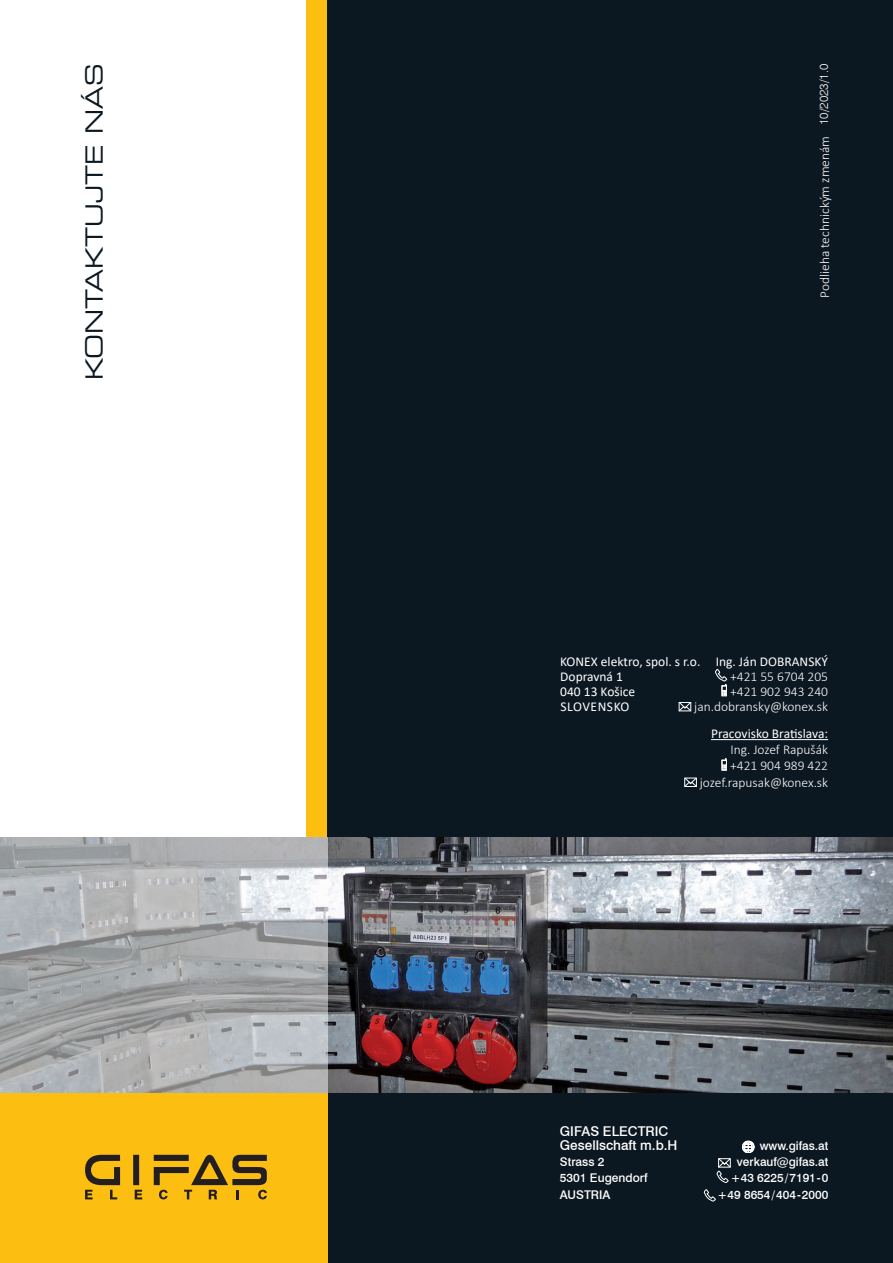
<style>
.page{position:relative;width:893px;height:1263px;background:#fff}
.page>*{position:absolute;margin:0;border:0;box-sizing:border-box;transform-origin:0 0}
.t1{font:expanded 23.55px "Square 721 BT";color:#0b1721}
.t2{font:300 13.5px/15px "Calibri";color:#fff;text-align:right}
.t3{font:13.5px/15px "Calibri";color:#fff}
.t4{font:500 13.5px/13.5px "Swiss 721 BT";color:#fff}
.t5{font:500 12px/16.2px "Swiss 721 BT";color:#fff}
.s1{font-family:"Swiss 721 BT";font-size:12px}
</style>
<div class="page">
<div style="left:306px;top:0;width:21px;height:1263px;background:#fdbe12"></div>
<div style="left:327px;top:0;width:566px;height:1263px;background:#0b1721"></div>
<div style="left:0;top:1083px;width:327px;height:180px;background:#fdbe12"></div>
<div style="left:133px;top:1155px;width:6px;height:30px;background:#231f20"></div>
<svg style="left:85px;top:1155px;width:35px;height:44px"></svg>
<svg style="left:135px;top:1190px;width:7px;height:9px"></svg>
<svg style="left:154px;top:1155px;width:113px;height:44px"></svg>
<svg style="left:742px;top:1141px;width:12px;height:12px"></svg>
<svg style="left:717px;top:1158px;width:14px;height:25px"></svg>
<svg style="left:704px;top:1189px;width:12px;height:12px"></svg>
<img style="left:327px;top:838px;width:566px;height:255px">
<svg style="left:0;top:838px;width:327px;height:255px"></svg>
<hr style="left:711px;top:739px;width:117px;height:1px;background:#fff">
<div style="left:722px;top:685px;width:5px;height:11px;border:1px solid #fff"></div>
<svg style="left:715px;top:669px;width:12px;height:26px"></svg>
<svg style="left:681px;top:704px;width:8px;height:5px"></svg>
<div style="left:679px;top:702px;width:12px;height:9px;border:1px solid #fff"></div>
<div style="left:722px;top:760px;width:5px;height:10px;border:1px solid #fff"></div>
<svg style="left:722px;top:758px;width:4px;height:12px"></svg>
<svg style="left:686px;top:780px;width:9px;height:5px"></svg>
<div style="left:684px;top:778px;width:13px;height:9px;border:1px solid #fff"></div>
<h1 class="t1" style="left:80px;top:380px;width:318px;rotate:-90deg">KONTAKTUJTE NÁS</h1>
<p class="t2" style="left:817px;top:298px;width:235px;rotate:-90deg">Podlieha technickým zmenám <span class="s1">10/2023/1.0</span></p>
<p class="t3" style="left:560px;top:654px;width:142px">KONEX elektro, spol. s r.o.<br>Dopravná 1<br>040 13 Košice<br>SLOVENSKO</p>
<p class="t3" style="left:716px;top:654px;width:114px">Ing. Ján DOBRANSKÝ</p>
<p class="t2" style="left:694px;top:669px;width:135px">+421 55 6704 205<br>+421 902 943 240 jan.dobransky@konex.sk</p>
<p class="t3" style="left:711px;top:726px;width:119px">Pracovisko Bratislava:</p>
<p class="t2" style="left:700px;top:741px;width:130px;line-height:16.2px">Ing. Jozef Rapušák +421 904 989 422 jozef.rapusak@konex.sk</p>
<p class="t4" style="left:560px;top:1125px;width:119px">GIFAS ELECTRIC<br>Gesellschaft m.b.H</p>
<p class="t5" style="left:560px;top:1154px;width:89px">Strass 2<br>5301 Eugendorf<br>AUSTRIA</p>
<p class="t5" style="left:718px;top:1137px;width:112px;text-align:right">www.gifas.at verkauf@gifas.at +43 6225/7191-0 +49 8654/404-2000</p>
</div>
